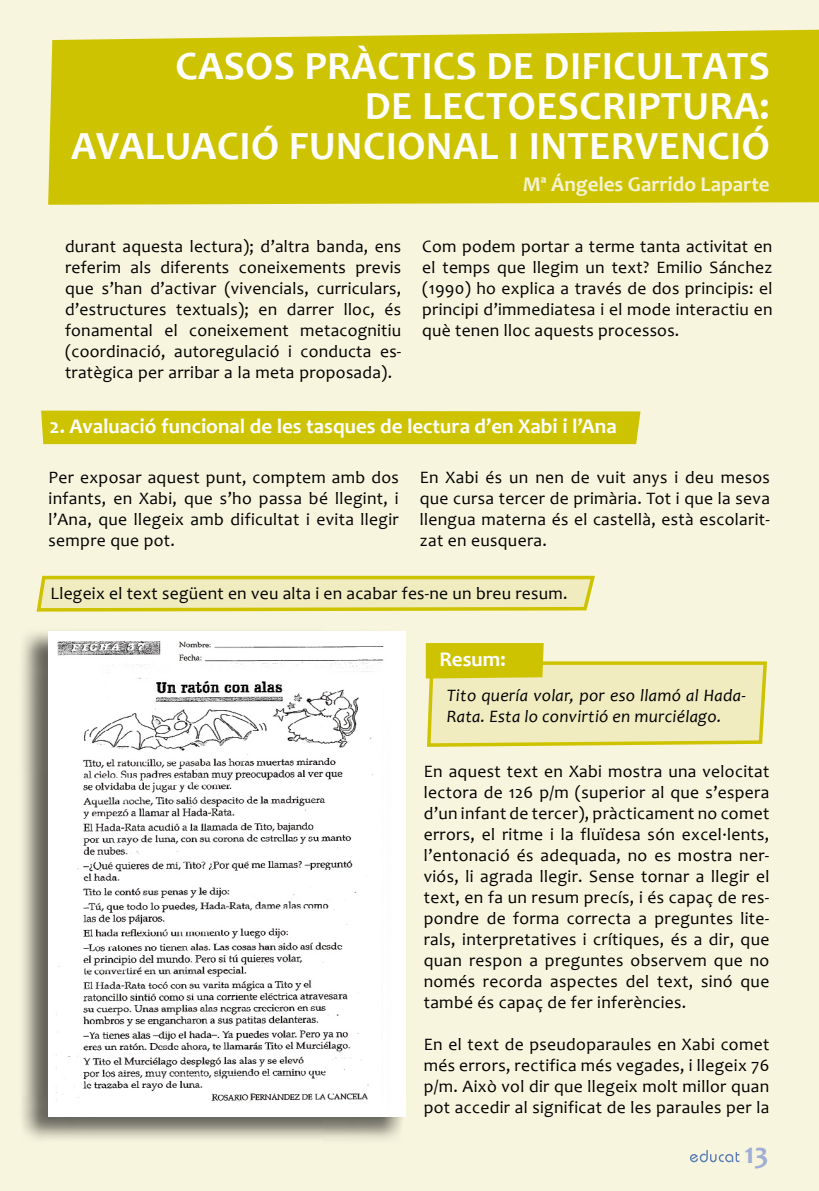
<style>
.page{position:relative;width:819px;height:1191px;background:#f7f5de}
.page>*{position:absolute;margin:0;border:0;box-sizing:border-box;transform-origin:0 0}
.t1{font:700 40.25px/40.2px "Candara";letter-spacing:.01em;color:#fff;text-align:right}
.t2{font:700 29.75px "Candara";color:#a0add5}
.t3{font:700 21px "Candara";color:#fff}
.t4{font:700 21px "Candara";color:#f5f3d5}
.t5{font:17.5px/21px "Candara";letter-spacing:.02em;color:#000;text-align:justify}
.t6{font:italic 17.5px/21px "Candara";letter-spacing:.015em;color:#000}
</style>
<div class="page">
<div style="left:48px;top:30px;width:771px;height:175px;background:#cec300"></div>
<svg style="left:36px;top:575px;width:559px;height:37px;background:#e9e49c"></svg>
<div style="left:41px;top:410px;width:599px;height:34px;background:#cec300"></div>
<div style="left:18px;top:627px;width:389px;height:516px;background:#000;opacity:.59"></div>
<img style="left:49px;top:632px;width:357px;height:484px">
<svg style="left:425px;top:643px;width:342px;height:104px;background:#eae5a1"></svg>
<svg style="left:690px;top:1150px;width:49px;height:12px"></svg>
<h1 class="t1" style="left:71px;top:45px;width:700px">CASOS PRÀCTICS DE DIFICULTATS<br>DE LECTOESCRIPTURA:<br>AVALUACIÓ FUNCIONAL I INTERVENCIÓ</h1>
<p class="t4" style="left:522px;top:171px;width:248px">Mª Ángeles Garrido Laparte</p>
<p class="t5" style="left:65px;top:236px;width:338px">durant aquesta lectura); d’altra banda, ens referim als diferents coneixements previs que s’han d’activar (vivencials, curriculars, d’estructures textuals); en darrer lloc, és fonamental el coneixement metacognitiu (coordinació, autoregulació i conducta es&shy;tratègica per arribar a la meta proposada).</p>
<p class="t5" style="left:422px;top:236px;width:352px">Com podem portar a terme tanta activitat en el temps que llegim un text? Emilio Sánchez (1990) ho explica a través de dos principis: el principi d’immediatesa i el mode interactiu en què tenen lloc aquests processos.</p>
<p class="t3" style="left:50px;top:413px;width:568px">2. Avaluació funcional de les tasques de lectura d’en Xabi i l’Ana</p>
<p class="t5" style="left:49px;top:467px;width:352px">Per exposar aquest punt, comptem amb dos infants, en Xabi, que s’ho passa bé llegint, i l’Ana, que llegeix amb dificultat i evita llegir sempre que pot.</p>
<p class="t5" style="left:420px;top:467px;width:352px">En Xabi és un nen de vuit anys i deu mesos que cursa tercer de primària. Tot i que la seva llengua materna és el castellà, està escolarit&shy;zat en eusquera.</p>
<p class="t5" style="left:51px;top:583px;width:518px">Llegeix el text següent en veu alta i en acabar fes-ne un breu resum.</p>
<p class="t3" style="left:439px;top:645px;width:68px">Resum:</p>
<p class="t6" style="left:447px;top:685px;width:300px">Tito quería volar, por eso llamó al Hada-<br>Rata. Esta lo convirtió en murciélago.</p>
<p class="t5" style="left:423px;top:761px;width:347px">En aquest text en Xabi mostra una velocitat lectora de 126 p/m (superior al que s’espera d’un infant de tercer), pràcticament no comet errors, el ritme i la fluïdesa són excel·lents, l’entonació és adequada, no es mostra ner&shy;viós, li agrada llegir. Sense tornar a llegir el text, en fa un resum precís, i és capaç de res&shy;pondre de forma correcta a preguntes lite&shy;rals, interpretatives i crítiques, és a dir, que quan respon a preguntes observem que no només recorda aspectes del text, sinó que també és capaç de fer inferències.</p>
<p class="t5" style="left:423px;top:1034px;width:347px">En el text de pseudoparaules en Xabi comet més errors, rectifica més vegades, i llegeix 76 p/m. Això vol dir que llegeix molt millor quan pot accedir al significat de les paraules per la</p>
<h2 class="t2" style="left:744px;top:1134px;width:25px">13</h2>
</div>
